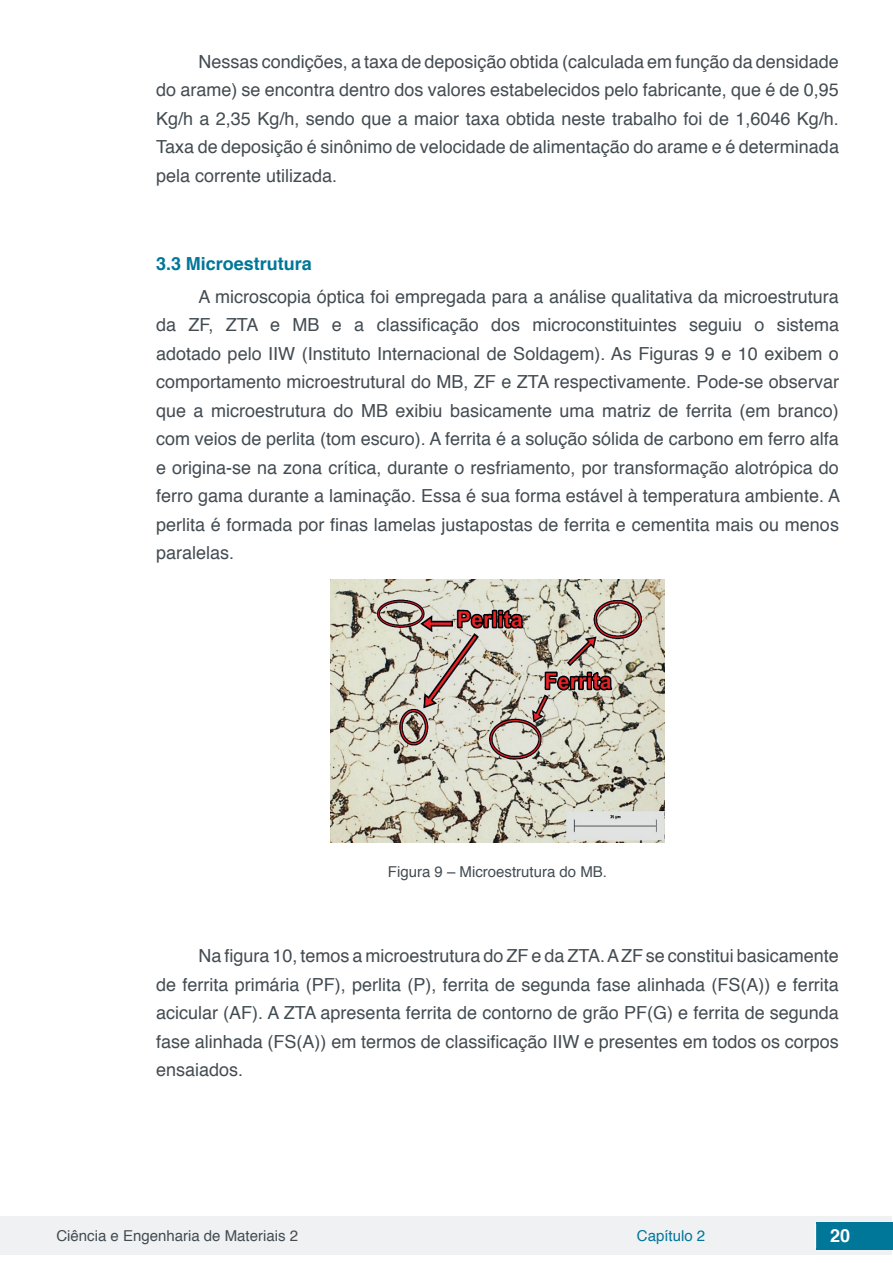
<style>
.page{position:relative;width:893px;height:1263px;background:#fff}
.page>*{position:absolute;margin:0;border:0;box-sizing:border-box;transform-origin:0 0}
.t1{font:18px/28.5px "Helvetica";color:#434c52;text-align:justify}
.t2{font:700 18px "Helvetica";color:#007699}
.t3{font:700 18px "Helvetica";color:#fff}
.t4{font:15px "Helvetica";color:#434c52}
.t5{font:15px "Helvetica";color:#007699}
</style>
<div class="page">
<div style="left:1px;top:1216px;width:891px;height:38px;background:#f0f1f2"></div>
<div style="left:816px;top:1222px;width:77px;height:27px;background:#007699"></div>
<svg style="left:815px;top:1224px;width:1px;height:24px"></svg>
<img style="left:330px;top:579px;width:335px;height:263px">
<p class="t1" style="left:156px;top:47px;width:684px;text-indent:43px">Nessas condições, a taxa de deposição obtida (calculada em função da densidade do arame) se encontra dentro dos valores estabelecidos pelo fabricante, que é de 0,95<br>Kg/h a 2,35 Kg/h, sendo que a maior taxa obtida neste trabalho foi de 1,6046 Kg/h.<br>Taxa de deposição é sinônimo de velocidade de alimentação do arame e é determinada pela corrente utilizada.</p>
<p class="t2" style="left:156px;top:249px;width:157px">3.3 Microestrutura</p>
<p class="t1" style="left:156px;top:283px;width:685px;text-indent:43px">A microscopia óptica foi empregada para a análise qualitativa da microestrutura da ZF, ZTA e MB e a classificação dos microconstituintes seguiu o sistema adotado pelo IIW (Instituto Internacional de Soldagem). As Figuras 9 e 10 exibem o comportamento microestrutural do MB, ZF e ZTA respectivamente. Pode-se observar que a microestrutura do MB exibiu basicamente uma matriz de ferrita (em branco) com veios de perlita (tom escuro). A ferrita é a solução sólida de carbono em ferro alfa e origina-se na zona crítica, durante o resfriamento, por transformação alotrópica do ferro gama durante a laminação. Essa é sua forma estável à temperatura ambiente. A perlita é formada por finas lamelas justapostas de ferrita e cementita mais ou menos paralelas.</p>
<p class="t4" style="left:388px;top:860px;width:221px">Figura 9 – Microestrutura do MB.</p>
<p class="t1" style="left:156px;top:942px;width:684px;text-indent:43px">Na figura 10, temos a microestrutura do ZF e da ZTA. A ZF se constitui basicamente de ferrita primária (PF), perlita (P), ferrita de segunda fase alinhada (FS(A)) e ferrita acicular (AF). A ZTA apresenta ferrita de contorno de grão PF(G) e ferrita de segunda fase alinhada (FS(A)) em termos de classificação IIW e presentes em todos os corpos ensaiados.</p>
<p class="t4" style="left:56px;top:1224px;width:243px">Ciência e Engenharia de Materiais 2</p>
<p class="t5" style="left:637px;top:1224px;width:70px">Capítulo 2</p>
<p class="t3" style="left:830px;top:1221px;width:22px">20</p>
</div>
